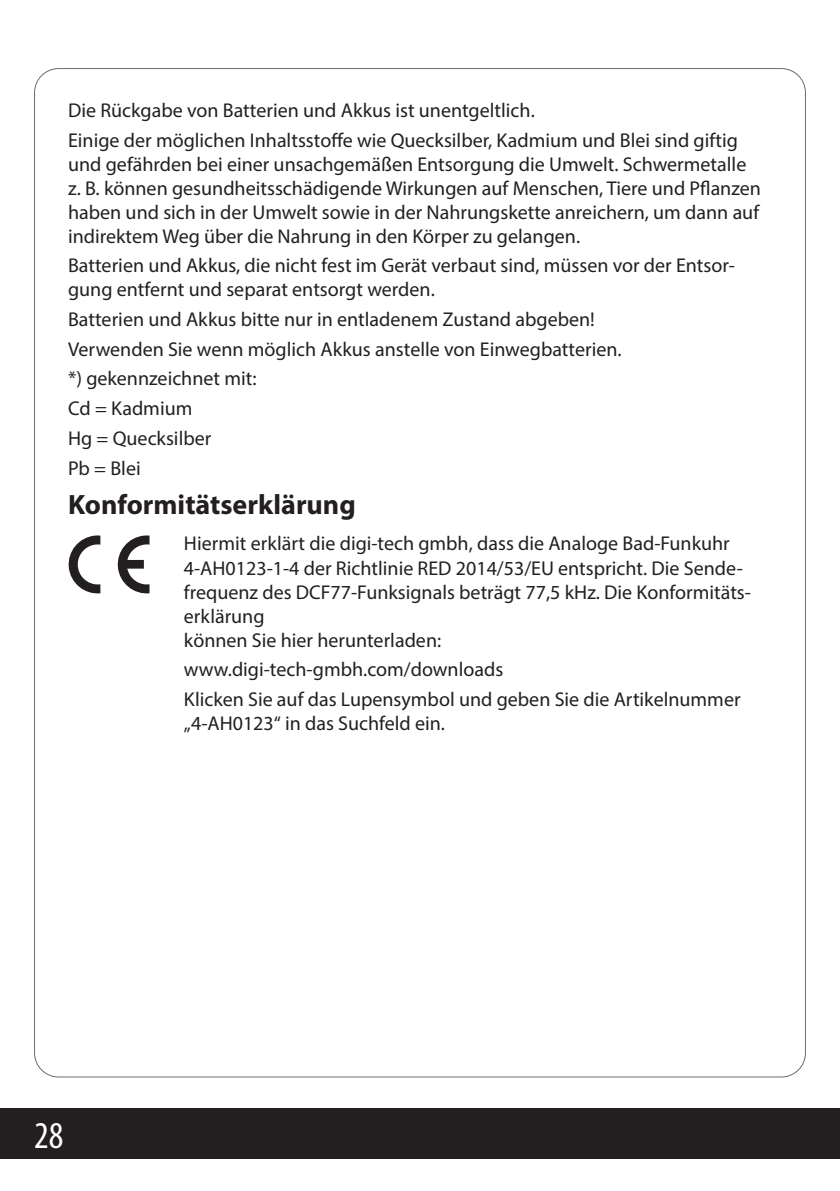
<style>
.page{position:relative;width:840px;height:1191px;background:#fff}
.page>*{position:absolute;margin:0;border:0;box-sizing:border-box;transform-origin:0 0}
.t1{font:condensed 38px "Myriad Pro";color:#fff}
.t2{font:700 28px "Myriad Pro";color:#231f20}
.t3{font:20px/24px "Myriad Pro";color:#231f20}
</style>
<div class="page">
<hr style="left:839px;top:1108px;width:1px;height:51px;background:#231f20">
<div style="left:0;top:1108px;width:839px;height:51px;background:#231f20"></div>
<svg style="left:69px;top:535px;width:31px;height:58px"></svg>
<svg style="left:117px;top:535px;width:32px;height:58px"></svg>
<p class="t3" style="left:68px;top:95px;width:671px;line-height:29.6px">Die Rückgabe von Batterien und Akkus ist unentgeltlich.<br>Einige der möglichen Inhaltsstoffe wie Quecksilber, Kadmium und Blei sind giftig</p>
<p class="t3" style="left:68px;top:152px;width:694px">und gefährden bei einer unsachgemäßen Entsorgung die Umwelt. Schwermetalle z. B. können gesundheitsschädigende Wirkungen auf Menschen, Tiere und Pflanzen haben und sich in der Umwelt sowie in der Nahrungskette anreichern, um dann auf indirektem Weg über die Nahrung in den Körper zu gelangen.</p>
<p class="t3" style="left:68px;top:253px;width:668px">Batterien und Akkus, die nicht fest im Gerät verbaut sind, müssen vor der Entsor&shy;gung entfernt und separat entsorgt werden.</p>
<p class="t3" style="left:68px;top:304px;width:555px;line-height:29.6px">Batterien und Akkus bitte nur in entladenem Zustand abgeben!<br>Verwenden Sie wenn möglich Akkus anstelle von Einwegbatterien. *) gekennzeichnet mit:<br>Cd = Kadmium<br>Hg = Quecksilber<br>Pb = Blei</p>
<h2 class="t2" style="left:68px;top:486px;width:289px">Konformitätserklärung</h2>
<p class="t3" style="left:184px;top:531px;width:568px">Hiermit erklärt die digi-tech gmbh, dass die Analoge Bad-Funkuhr 4-AH0123-1-4 der Richtlinie RED 2014/53/EU entspricht. Die Sende&shy;frequenz des DCF77-Funksignals beträgt 77,5 kHz. Die Konformitäts&shy;erklärung<br>können Sie hier herunterladen:</p>
<p class="t3" style="left:184px;top:654px;width:558px;line-height:29.6px">www.digi-tech-gmbh.com/downloads<br>Klicken Sie auf das Lupensymbol und geben Sie die Artikelnummer</p>
<p class="t3" style="left:184px;top:711px;width:262px">„4-AH0123“ in das Suchfeld ein.</p>
<h1 class="t1" style="left:34px;top:1112px;width:31px">28</h1>
</div>
